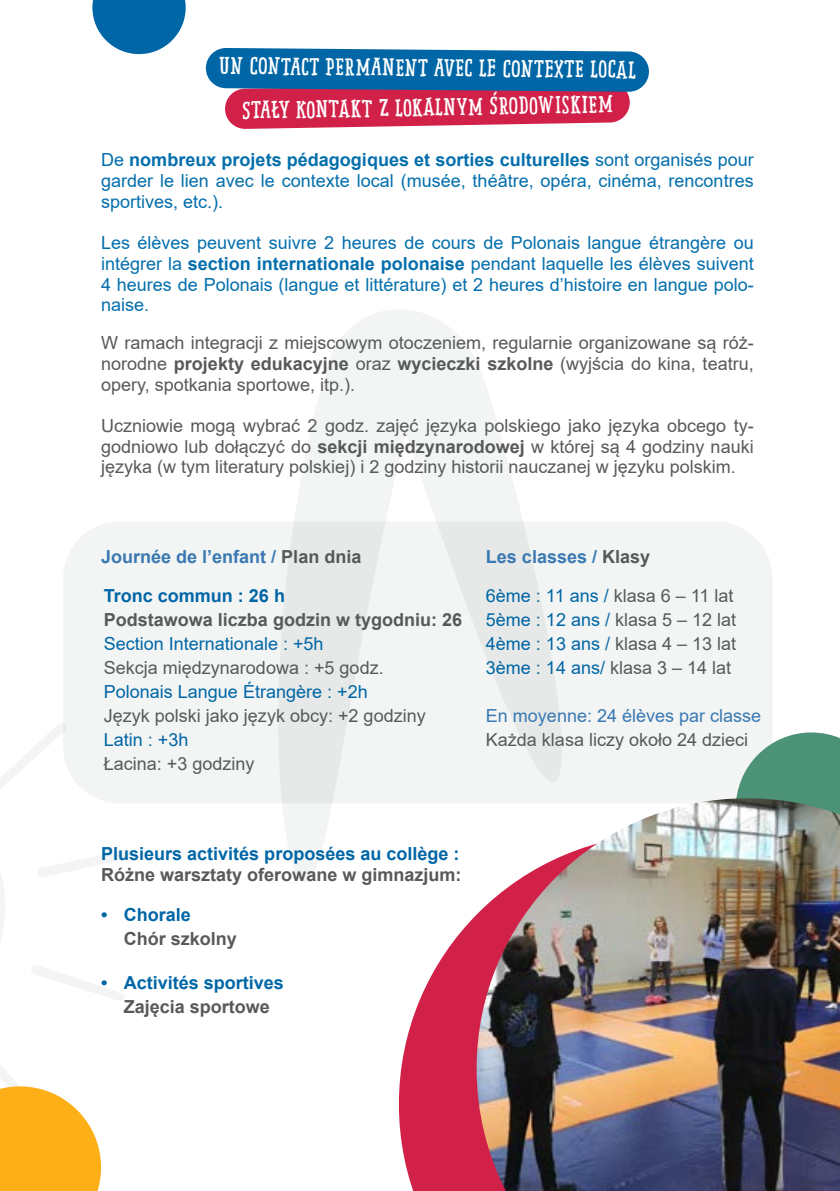
<style>
.page{position:relative;width:840px;height:1191px;background:#fff}
.page>*{position:absolute;margin:0;border:0;box-sizing:border-box;transform-origin:0 0}
.t1{font:24px "Pinto W00 NO 02";letter-spacing:-.01em;color:#fff}
.t2{font:18px/24px "Arial";color:#58595b;text-align:justify}
.t3{font:18px/20.8px "Arial";color:#046fac;text-align:justify}
.t4{font:700 18px "Arial";color:#58595b}
.t5{font:700 18px "Arial";color:#0066a6}
.t6{font:18px "Arial";color:#0066a6}
.t7{font:700 18px "Arial";color:#3979b2}
.t8{font:18px "Arial";color:#3979b2}
.s1{font-weight:700}
.s2{color:#58595b}
.s3{color:#0066a6}
</style>
<div class="page">
<svg style="left:282px;top:310px;width:241px;height:571px;fill:#f3f4f4"></svg>
<div style="left:63px;top:521px;width:708px;height:282px;background:#f3f4f4;border-radius:57px"></div>
<svg style="left:92px;top:0;width:93px;height:54px"></svg>
<svg style="left:0;top:723px;width:131px;height:468px"></svg>
<svg style="left:736px;top:732px;width:103px;height:66px"></svg>
<svg style="left:206px;top:48px;width:442px;height:81px;background:#705c8b"></svg>
<svg style="left:398px;top:834px;width:78px;height:357px;fill:#d12149"></svg>
<img style="left:476px;top:798px;width:363px;height:393px">
<h1 class="t1" style="left:219px;top:53px;width:418px">UN CONTACT PERMANENT AVEC LE CONTEXTE LOCAL</h1>
<h1 class="t1" style="left:241px;top:96px;width:373px;rotate:-1deg">STAŁY KONTAKT Z LOKALNYM ŚRODOWISKIEM</h1>
<p class="t3" style="left:101px;top:150px;width:653px">De <span class="s1">nombreux projets pédagogiques et sorties culturelles</span> sont organisés pour garder le lien avec le contexte local (musée, théâtre, opéra, cinéma, rencontres sportives, etc.).</p>
<p class="t3" style="left:101px;top:232px;width:653px">Les élèves peuvent suivre 2 heures de cours de Polonais langue étrangère ou intégrer la <span class="s1">section internationale polonaise</span> pendant laquelle les élèves suivent 4 heures de Polonais (langue et littérature) et 2 heures d’histoire en langue polo&shy;naise.</p>
<p class="t2" style="left:101px;top:332px;width:653px;line-height:20.6px">W ramach integracji z miejscowym otoczeniem, regularnie organizowane są róż&shy;norodne <span class="s1">projekty edukacyjne</span> oraz <span class="s1">wycieczki szkolne</span> (wyjścia do kina, teatru, opery, spotkania sportowe, itp.).</p>
<p class="t2" style="left:101px;top:415px;width:653px;line-height:20.8px">Uczniowie mogą wybrać 2 godz. zajęć języka polskiego jako języka obcego ty&shy;godniowo lub dołączyć do <span class="s1">sekcji międzynarodowej</span> w której są 4 godziny nauki języka (w tym literatury polskiej) i 2 godziny historii nauczanej w języku polskim.</p>
<p class="t7" style="left:101px;top:544px;width:262px">Journée de l’enfant / <span class="s2">Plan dnia</span></p>
<p class="t7" style="left:485px;top:544px;width:166px">Les classes / <span class="s2">Klasy</span></p>
<p class="t5" style="left:104px;top:583px;width:183px">Tronc commun : 26 h</p>
<p class="t4" style="left:104px;top:607px;width:360px">Podstawowa liczba godzin w tygodniu: 26</p>
<p class="t6" style="left:104px;top:631px;width:221px">Section Internationale : +5h</p>
<p class="t2" style="left:104px;top:655px;width:281px">Sekcja międzynarodowa : +5 godz.</p>
<p class="t6" style="left:104px;top:679px;width:265px">Polonais Langue Étrangère : +2h</p>
<p class="t2" style="left:104px;top:703px;width:323px">Język polski jako język obcy: +2 godziny</p>
<p class="t6" style="left:104px;top:727px;width:86px">Latin : +3h</p>
<p class="t2" style="left:104px;top:751px;width:152px">Łacina: +3 godziny</p>
<p class="t2" style="left:485px;top:583px;width:252px;text-align:left"><span class="s3">6ème : 11 ans /</span> klasa 6 – 11 lat<br><span class="s3">5ème : 12 ans /</span> klasa 5 – 12 lat<br><span class="s3">4ème : 13 ans /</span> klasa 4 – 13 lat<br><span class="s3">3ème : 14 ans/</span> klasa 3 – 14 lat</p>
<p class="t8" style="left:485px;top:703px;width:277px">En moyenne: 24 élèves par classe</p>
<p class="t2" style="left:485px;top:727px;width:264px">Każda klasa liczy około 24 dzieci</p>
<p class="t5" style="left:101px;top:841px;width:360px">Plusieurs activités proposées au collège :</p>
<p class="t4" style="left:101px;top:861px;width:362px">Różne warsztaty oferowane w gimnazjum:</p>
<p class="t5" style="left:101px;top:901px;width:91px">• Chorale</p>
<p class="t4" style="left:124px;top:925px;width:115px">Chór szkolny</p>
<p class="t5" style="left:101px;top:970px;width:184px">• Activités sportives</p>
<p class="t4" style="left:124px;top:994px;width:148px">Zajęcia sportowe</p>
</div>
